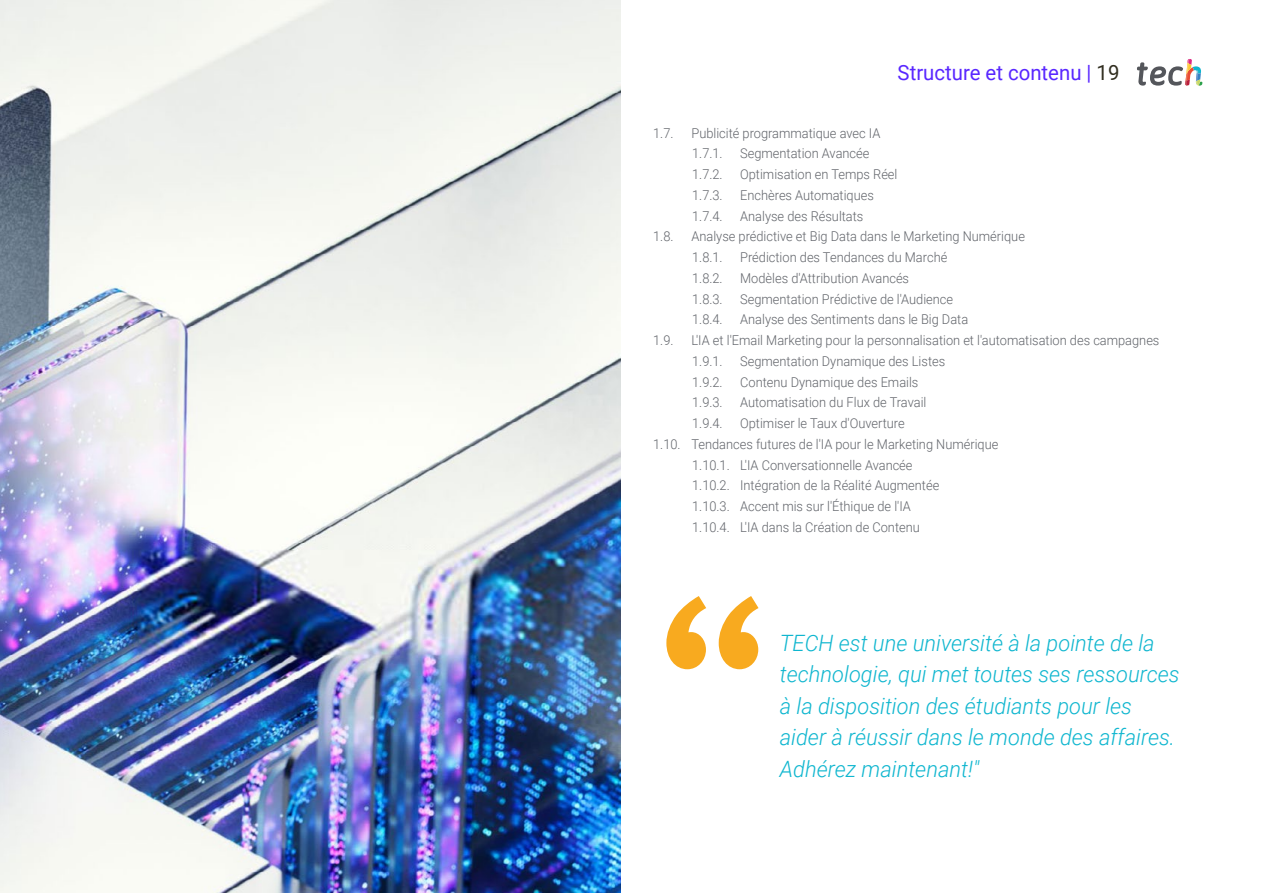
<style>
.page{position:relative;width:1263px;height:893px;background:#fff}
.page>*{position:absolute;margin:0;border:0;box-sizing:border-box;transform-origin:0 0}
.t1{font:italic 300 22.5px/31.5px "Roboto";color:#0fb6cf}
.t2{font:21px "Roboto";color:#5927ff}
.t3{font:300 13.5px/20.7px "Roboto";color:#61646a;scale:.95 1}
.s1{color:#312e20}
</style>
<div class="page">
<img style="left:0;top:0;width:621px;height:893px">
<svg style="left:666px;top:596px;width:92px;height:73px"></svg>
<svg style="left:1137px;top:59px;width:65px;height:27px"></svg>
<p class="t3" style="left:653px;top:122px;width:23px">1.7.</p>
<p class="t3" style="left:691px;top:122px;width:200px">Publicité programmatique avec IA<br>1.7.1.</p>
<p class="t3" style="left:740px;top:143px;width:138px">Segmentation Avancée</p>
<h2 class="t2" style="left:898px;top:57px;width:223px">Structure et contenu | <span class="s1">19</span></h2>
<p class="t3" style="left:692px;top:164px;width:34px">1.7.2.</p>
<p class="t3" style="left:740px;top:164px;width:167px">Optimisation en Temps Réel</p>
<p class="t3" style="left:692px;top:184px;width:34px">1.7.3.</p>
<p class="t3" style="left:740px;top:184px;width:142px">Enchères Automatiques</p>
<p class="t3" style="left:692px;top:205px;width:34px">1.7.4.</p>
<p class="t3" style="left:740px;top:205px;width:131px">Analyse des Résultats</p>
<p class="t3" style="left:653px;top:226px;width:23px">1.8.</p>
<p class="t3" style="left:691px;top:226px;width:353px">Analyse prédictive et Big Data dans le Marketing Numérique<br>1.8.1.</p>
<p class="t3" style="left:740px;top:247px;width:220px">Prédiction des Tendances du Marché</p>
<p class="t3" style="left:692px;top:267px;width:34px">1.8.2.</p>
<p class="t3" style="left:740px;top:267px;width:179px">Modèles d'Attribution Avancés</p>
<p class="t3" style="left:692px;top:288px;width:34px">1.8.3.</p>
<p class="t3" style="left:740px;top:288px;width:226px">Segmentation Prédictive de l'Audience</p>
<p class="t3" style="left:692px;top:309px;width:34px">1.8.4.</p>
<p class="t3" style="left:740px;top:309px;width:242px">Analyse des Sentiments dans le Big Data</p>
<p class="t3" style="left:653px;top:330px;width:23px">1.9.</p>
<p class="t3" style="left:691px;top:330px;width:494px">L'IA et l'Email Marketing pour la personnalisation et l'automatisation des campagnes<br>1.9.1.</p>
<p class="t3" style="left:740px;top:350px;width:217px">Segmentation Dynamique des Listes</p>
<p class="t3" style="left:692px;top:371px;width:34px">1.9.2.</p>
<p class="t3" style="left:740px;top:371px;width:189px">Contenu Dynamique des Emails</p>
<p class="t3" style="left:692px;top:392px;width:34px">1.9.3.</p>
<p class="t3" style="left:740px;top:392px;width:198px">Automatisation du Flux de Travail</p>
<p class="t3" style="left:692px;top:413px;width:34px">1.9.4.</p>
<p class="t3" style="left:740px;top:413px;width:175px">Optimiser le Taux d'Ouverture</p>
<p class="t3" style="left:653px;top:433px;width:365px">1.10. Tendances futures de l'IA pour le Marketing Numérique</p>
<p class="t3" style="left:692px;top:454px;width:233px">1.10.1. L'IA Conversationnelle Avancée</p>
<p class="t3" style="left:692px;top:475px;width:262px">1.10.2. Intégration de la Réalité Augmentée</p>
<p class="t3" style="left:692px;top:496px;width:232px">1.10.3. Accent mis sur l'Éthique de l'IA</p>
<p class="t3" style="left:692px;top:516px;width:241px">1.10.4. L'IA dans la Création de Contenu</p>
<h1 class="t1" style="left:780px;top:626px;width:401px">TECH est une université à la pointe de la technologie, qui met toutes ses ressources à la disposition des étudiants pour les aider à réussir dans le monde des affaires.<br>Adhérez maintenant!"</h1>
</div>
